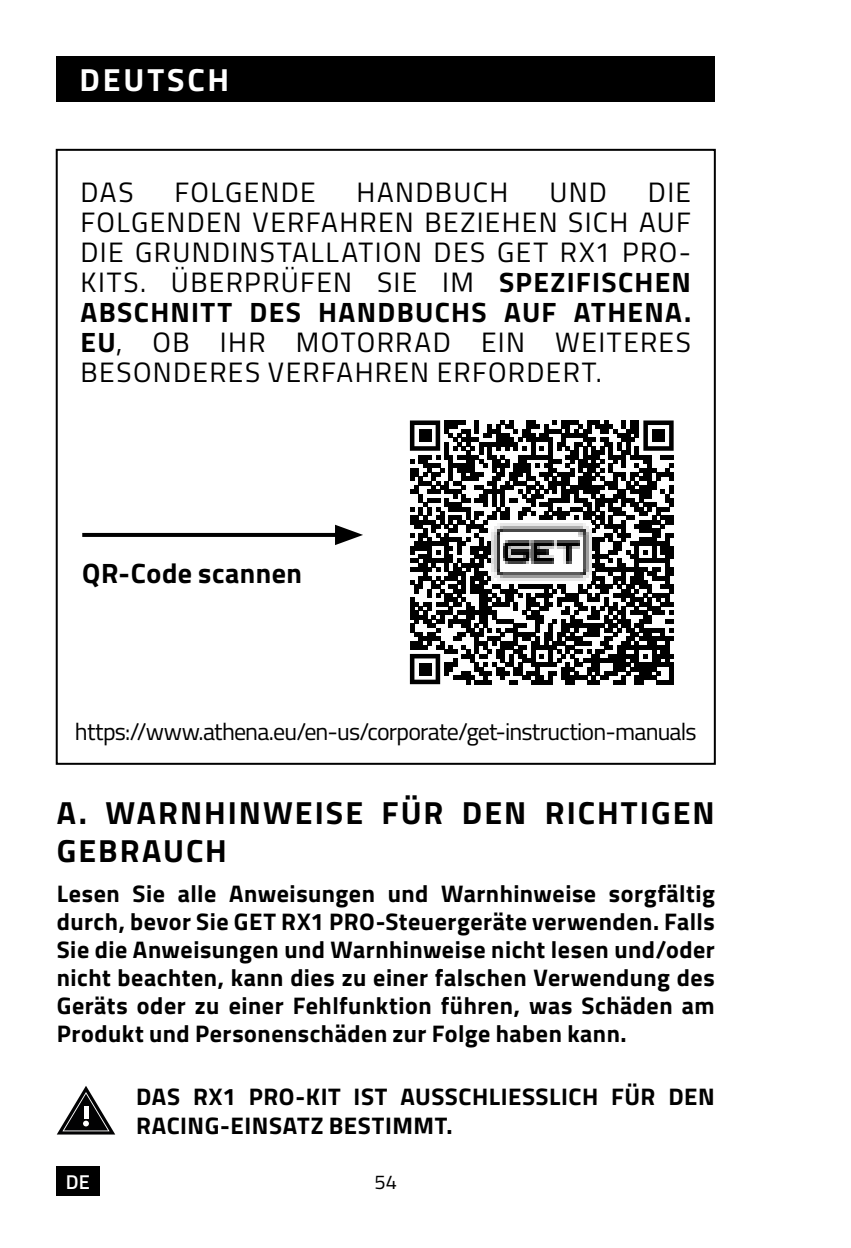
<style>
.page{position:relative;width:851px;height:1248px;background:#fff}
.page>*{position:absolute;margin:0;border:0;box-sizing:border-box;transform-origin:0 0}
.t1{font:700 32px/38.4px "Titillium";letter-spacing:.065em;color:#000}
.t2{font:700 32px "Titillium";letter-spacing:.09em;color:#fff}
.t3{font:28px/30px "Titillium";letter-spacing:.05em;color:#000;text-align:justify}
.t4{font:700 28px "Titillium";letter-spacing:.02em;color:#000}
.t5{font:700 24px/28px "Titillium";letter-spacing:.02em;color:#000;text-align:justify}
.t6{font:24px "Titillium";letter-spacing:-.035em;color:#000}
.t7{font:600 20px "Titillium";color:#fff}
.t8{font:20px "Titillium";color:#000}
.s1{font-weight:700}
</style>
<div class="page">
<div style="left:56px;top:1166px;width:43px;height:29px;background:#000"></div>
<div style="left:57px;top:57px;width:657px;height:45px;background:#000"></div>
<svg style="left:82px;top:533px;width:253px;height:4px"></svg>
<svg style="left:335px;top:524px;width:28px;height:21px"></svg>
<svg style="left:57px;top:1086px;width:58px;height:48px"></svg>
<svg style="left:410px;top:420px;width:263px;height:264px"></svg>
<div style="left:418px;top:429px;width:13px;height:13px;background:#000"></div>
<div style="left:652px;top:429px;width:13px;height:13px;background:#000"></div>
<div style="left:418px;top:662px;width:13px;height:13px;background:#000"></div>
<img style="left:492px;top:524px;width:99px;height:56px">
<h1 class="t2" style="left:80px;top:56px;width:151px">DEUTSCH</h1>
<p class="t3" style="left:81px;top:176px;width:54px">DAS</p>
<p class="t3" style="left:174px;top:176px;width:143px">FOLGENDE</p>
<p class="t3" style="left:356px;top:176px;width:153px">HANDBUCH</p>
<p class="t3" style="left:549px;top:176px;width:59px">UND</p>
<p class="t3" style="left:81px;top:176px;width:612px;text-indent:567px">DIE FOLGENDEN VERFAHREN BEZIEHEN SICH AUF DIE GRUNDINSTALLATION DES GET RX1 PRO-KITS. ÜBERPRÜFEN SIE IM <span class="s1">SPEZIFISCHEN ABSCHNITT DES HANDBUCHS AUF ATHENA.<br>EU</span>, OB IHR MOTORRAD EIN WEITERES BESONDERES VERFAHREN ERFORDERT.</p>
<p class="t4" style="left:82px;top:552px;width:221px">QR-Code scannen</p>
<p class="t6" style="left:75px;top:714px;width:623px">https://www.athena.eu/en-us/corporate/get-instruction-manuals</p>
<h1 class="t1" style="left:57px;top:791px;width:659px">A. WARNHINWEISE FÜR DEN RICHTIGEN<br>GEBRAUCH</h1>
<p class="t5" style="left:57px;top:877px;width:659px">Lesen Sie alle Anweisungen und Warnhinweise sorgfältig durch, bevor Sie GET RX1 PRO-Steuergeräte verwenden. Falls Sie die Anweisungen und Warnhinweise nicht lesen und/oder nicht beachten, kann dies zu einer falschen Verwendung des Geräts oder zu einer Fehlfunktion führen, was Schäden am Produkt und Personenschäden zur Folge haben kann.</p>
<p class="t5" style="left:136px;top:1080px;width:580px">DAS RX1 PRO-KIT IST AUSSCHLIESSLICH FÜR DEN<br>RACING-EINSATZ BESTIMMT.</p>
<p class="t7" style="left:66px;top:1166px;width:26px">DE</p>
<p class="t8" style="left:374px;top:1166px;width:24px">54</p>
</div>
